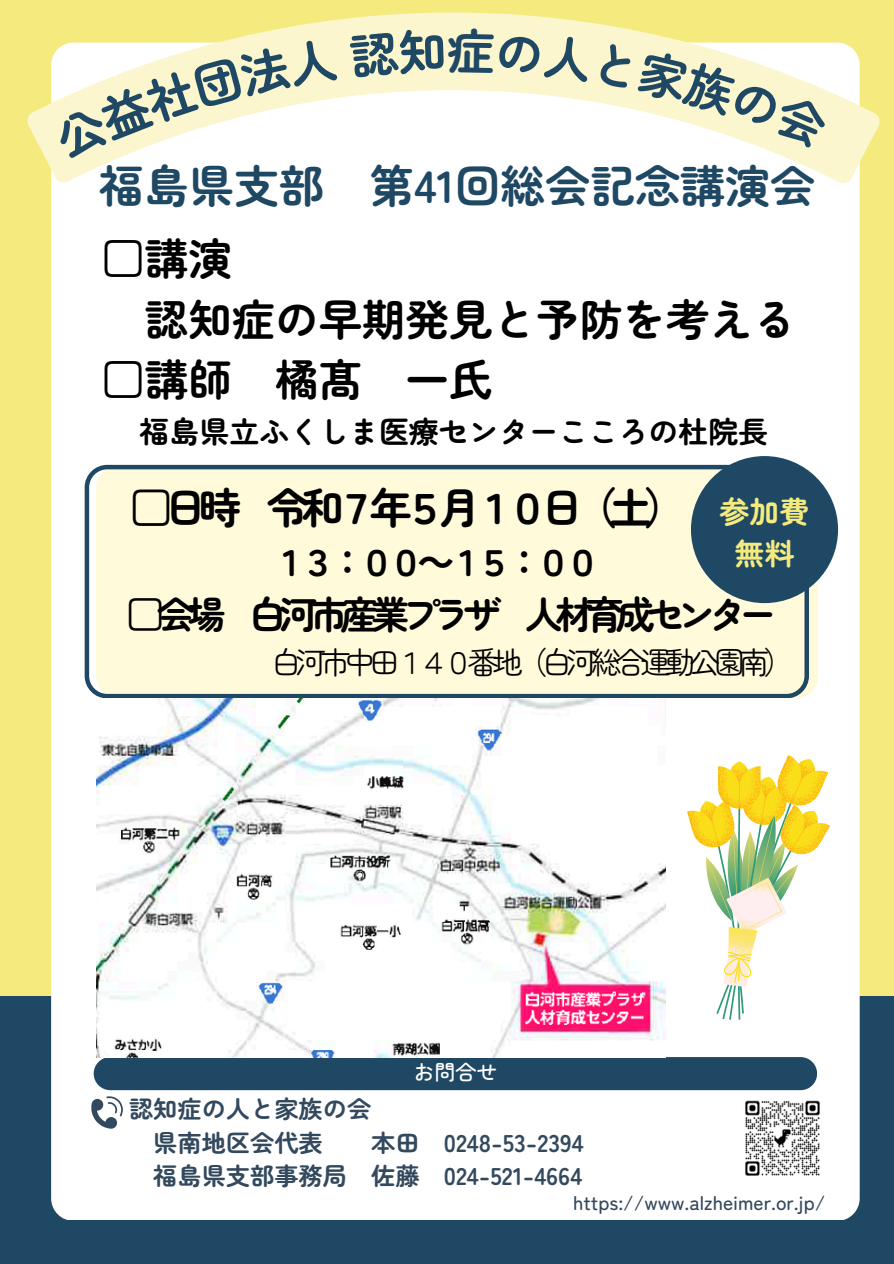
<style>
.page{position:relative;width:894px;height:1264px;background:#fff}
.page>*{position:absolute;margin:0;border:0;box-sizing:border-box;transform-origin:0 0}
.t1{font:700 45px "Zen Maru Gothic";color:#1e4864}
.t2{font:700 43.35px/60.8px "Zen Maru Gothic";color:#000}
.t3{font:700 42.75px "Zen Maru Gothic";letter-spacing:-.2em;color:#000}
.t4{font:700 38.25px "Zen Maru Gothic";letter-spacing:-.2em;color:#000}
.t5{font:700 36.75px "Zen Maru Gothic";letter-spacing:-.2em;color:#000}
.t6{font:30.75px "Zen Maru Gothic";letter-spacing:-.2em;color:#000}
.t7{font:700 30px/41.7px "Zen Maru Gothic";color:#f5ea7d;text-align:center}
.t8{font:700 29.85px "Zen Maru Gothic";color:#000}
.t9{font:700 24.15px/33.3px "Zen Maru Gothic";color:#33495e}
.t10{font:500 21px "Zen Maru Gothic";color:#fff}
.t11{font:500 19.5px "Zen Maru Gothic";color:#33495e}
.s1{font-family:"Noto Sans CJ Ksc"}
</style>
<div class="page">
<div style="left:0;top:0;width:893px;height:1263px;background:#f5ea7d"></div>
<div style="left:0;top:996px;width:893px;height:267px;background:#1e4864"></div>
<div style="left:51px;top:43px;width:808px;height:1177px;background:#fff;border-radius:22px"></div>
<div style="left:85px;top:465px;width:723px;height:233px;background:#fffada"></div>
<div style="left:690px;top:456px;width:147px;height:147px;background:#1e4864;border-radius:50%"></div>
<div style="left:94px;top:1057px;width:722px;height:33px;background:#1e4864;border-radius:17px"></div>
<svg style="left:91px;top:1096px;width:32px;height:32px"></svg>
<img style="left:745px;top:1100px;width:75px;height:76px">
<img style="left:96px;top:698px;width:569px;height:359px">
<svg style="left:687px;top:755px;width:143px;height:265px"></svg>
<svg style="left:27px;top:12px;width:852px;height:171px"></svg>
<svg style="left:52px;top:37px;width:286px;height:124px"></svg>
<div style="left:349px;top:28px;width:243px;height:55px;background:#fbf6cd"></div>
<svg style="left:598px;top:42px;width:233px;height:108px"></svg>
<p class="t1" style="left:99px;top:150px;width:717px">福島県支部 第41回総会記念講演会</p>
<h1 class="t2" style="left:145px;top:225px;width:653px;text-indent:-43px">□講演<br>認知症の早期発見と予防を考える</h1>
<h1 class="t2" style="left:101px;top:347px;width:392px">□講師 橘髙 一氏</h1>
<h1 class="t8" style="left:140px;top:408px;width:629px">福島県立ふくしま医療センターこころの杜院長</h1>
<p class="t3" style="left:130px;top:474px;width:557px">□日時令和７年５月１０日（土）</p>
<p class="t5" style="left:270px;top:533px;width:332px">１３：００<span class="s1">～</span>１５：００</p>
<p class="t4" style="left:126px;top:584px;width:652px">□会場白河市産業プラザ人材育成センター</p>
<p class="t6" style="left:271px;top:638px;width:524px">白河市中田１４０番地（白河総合運動公園南）</p>
<h1 class="t7" style="left:719px;top:489px;width:91px">参加費無料</h1>
<p class="t10" style="left:413px;top:1055px;width:85px">お問合せ</p>
<p class="t9" style="left:153px;top:1091px;width:219px;text-indent:-24px">認知症の人と家族の会県南地区会代表</p>
<p class="t9" style="left:153px;top:1124px;width:432px;text-align:right">本田 0248-53-2394<br>福島県支部事務局 佐藤 024-521-4664</p>
<p class="t11" style="left:573px;top:1187px;width:254px">https://www.alzheimer.or.jp/</p>
</div>
